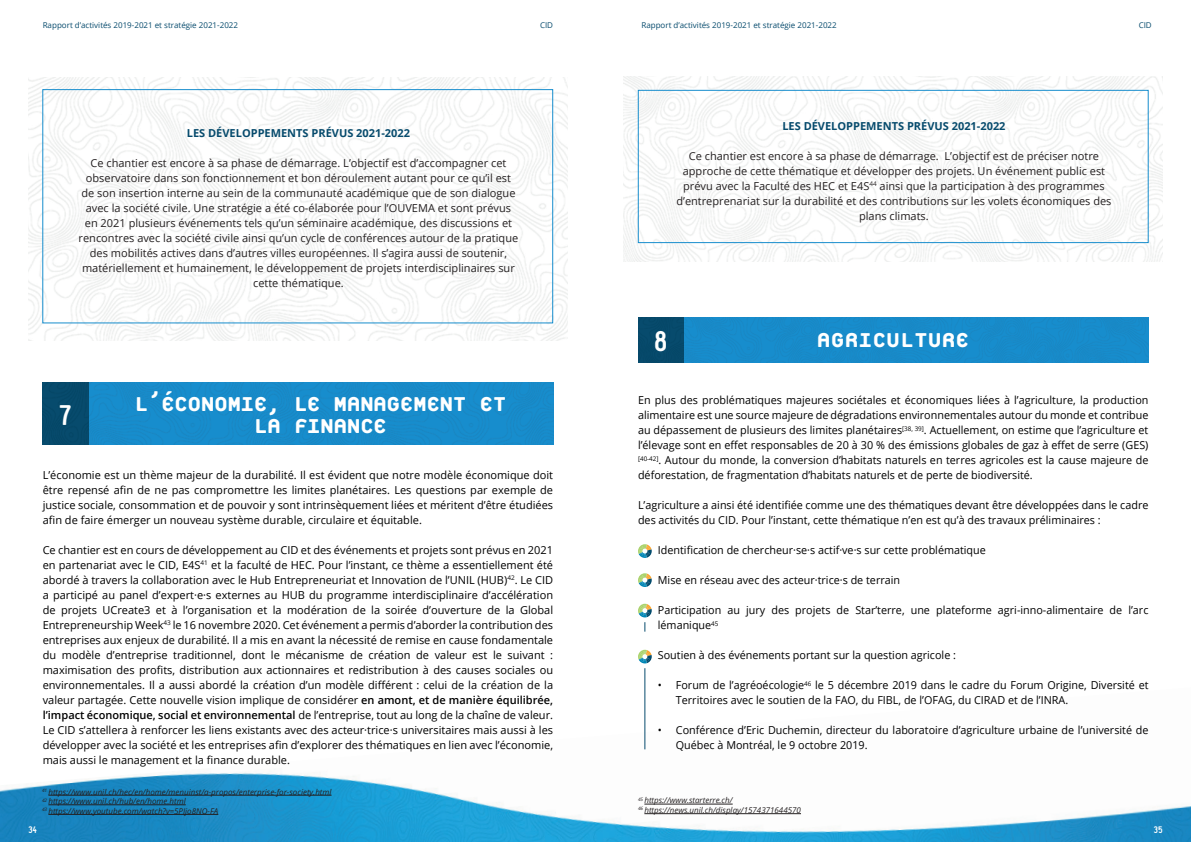
<style>
.page{position:relative;width:1191px;height:842px;background:#fff}
.page>*{position:absolute;margin:0;border:0;box-sizing:border-box;transform-origin:0 0}
.t1{font:800 30px "Platelet OT";letter-spacing:-.02em;color:#fff}
.t2{font:800 30px "Platelet OT";color:#fff}
.t3{font:11px/15px "Open Sans";color:#000001}
.t4{font:11px/15px "Open Sans";color:#231f20;text-align:center}
.t5{font:700 11px "Open Sans";color:#074b6d}
.t6{font:800 10px "Platelet OT";color:#fff}
.t7{font:italic 8px "Open Sans";color:#231f20}
.t8{font:8px "Open Sans";color:#074b6d}
.s1{font-weight:600}
</style>
<div class="page">
<img style="left:0;top:687px;width:1191px;height:155px">
<img style="left:28px;top:77px;width:539px;height:263px">
<div style="left:43px;top:89px;width:510px;height:234px;border:1px solid #178dcd"></div>
<div style="left:88px;top:383px;width:465px;height:61px;background:#178ccb"></div>
<div style="left:43px;top:383px;width:45px;height:61px;background:#064a6b"></div>
<img style="left:624px;top:77px;width:538px;height:185px">
<div style="left:638px;top:90px;width:510px;height:153px;border:1px solid #178dcd"></div>
<hr style="left:48px;top:795px;width:283px;height:1px;background:#231f20">
<hr style="left:48px;top:804px;width:138px;height:1px;background:#231f20">
<hr style="left:48px;top:814px;width:170px;height:1px;background:#231f20">
<hr style="left:644px;top:804px;width:88px;height:1px;background:#231f20">
<hr style="left:644px;top:813px;width:157px;height:1px;background:#231f20">
<div style="left:683px;top:317px;width:465px;height:46px;background:#178bca"></div>
<div style="left:638px;top:317px;width:45px;height:46px;background:#06496b"></div>
<svg style="left:638px;top:544px;width:13px;height:14px"></svg>
<svg style="left:638px;top:573px;width:13px;height:14px"></svg>
<svg style="left:638px;top:650px;width:13px;height:13px"></svg>
<svg style="left:638px;top:604px;width:13px;height:28px"></svg>
<hr style="left:644px;top:668px;width:1px;height:81px;background:#074b6d">
<p class="t8" style="left:43px;top:19px;width:197px">Rapport d’activités 2019-2021 et stratégie 2021-2022</p>
<p class="t8" style="left:540px;top:19px;width:15px">CID</p>
<p class="t8" style="left:641px;top:19px;width:197px">Rapport d’activités 2019-2021 et stratégie 2021-2022</p>
<p class="t8" style="left:1138px;top:19px;width:15px">CID</p>
<p class="t5" style="left:187px;top:125px;width:225px">LES DÉVELOPPEMENTS PRÉVUS 2021-2022</p>
<p class="t4" style="left:79px;top:155px;width:441px">Ce chantier est encore à sa phase de démarrage. L’objectif est d’accompagner cet observatoire dans son fonctionnement et bon déroulement autant pour ce qu’il est de son insertion interne au sein de la communauté académique que de son dialogue avec la société civile. Une stratégie a été co-élaborée pour l’OUVEMA et sont prévus en 2021 plusieurs événements tels qu’un séminaire académique, des discussions et rencontres avec la société civile ainsi qu’un cycle de conférences autour de la pratique des mobilités actives dans d’autres villes européennes. Il s’agira aussi de soutenir, matériellement et humainement, le développement de projets interdisciplinaires sur cette thématique.</p>
<p class="t1" style="left:58px;top:398px;width:15px">7</p>
<p class="t1" style="left:134px;top:390px;width:373px">L’ÉCONOMIE, LE MANAGEMENT ET</p>
<p class="t1" style="left:254px;top:412px;width:135px">LA FINANCE</p>
<p class="t3" style="left:43px;top:467px;width:512px;text-align:justify">L’économie est un thème majeur de la durabilité. Il est évident que notre modèle économique doit être repensé afin de ne pas compromettre les limites planétaires. Les questions par exemple de justice sociale, consommation et de pouvoir y sont intrinsèquement liées et méritent d’être étudiées afin de faire émerger un nouveau système durable, circulaire et équitable.</p>
<p class="t3" style="left:43px;top:542px;width:512px;text-align:justify">Ce chantier est en cours de développement au CID et des événements et projets sont prévus en 2021 en partenariat avec le CID, E4S<sup>41</sup> et la faculté de HEC. Pour l’instant, ce thème a essentiellement été abordé à travers la collaboration avec le Hub Entrepreneuriat et Innovation de l’UNIL (HUB)<sup>42</sup>. Le CID a participé au panel d’expert·e·s externes au HUB du programme interdisciplinaire d’accélération de projets UCreate3 et à l’organisation et la modération de la soirée d’ouverture de la Global Entrepreneurship Week<sup>43</sup> le 16 novembre 2020. Cet événement a permis d’aborder la contribution des entreprises aux enjeux de durabilité. Il a mis en avant la nécessité de remise en cause fondamentale du modèle d’entreprise traditionnel, dont le mécanisme de création de valeur est le suivant : maximisation des profits, distribution aux actionnaires et redistribution à des causes sociales ou environnementales. Il a aussi abordé la création d’un modèle différent : celui de la création de la valeur partagée. Cette nouvelle vision implique de considérer <span class="s1">en amont, et de manière équilibrée, l’impact économique, social et environnemental</span> de l’entreprise, tout au long de la chaîne de valeur.<br>Le CID s’attellera à renforcer les liens existants avec des acteur·trice·s universitaires mais aussi à les développer avec la société et les entreprises afin d’explorer des thématiques en lien avec l’économie, mais aussi le management et la finance durable.</p>
<p class="t7" style="left:42px;top:786px;width:291px"><sup>41</sup> https://www.unil.ch/hec/en/home/menuinst/a-propos/enterprise-for-society.html</p>
<p class="t7" style="left:42px;top:796px;width:145px"><sup>42</sup> https://www.unil.ch/hub/en/home.html</p>
<p class="t7" style="left:42px;top:805px;width:178px"><sup>43</sup> https://www.youtube.com/watch?v=5PIjo8NO-FA</p>
<p class="t5" style="left:782px;top:118px;width:225px">LES DÉVELOPPEMENTS PRÉVUS 2021-2022</p>
<p class="t4" style="left:676px;top:148px;width:436px">Ce chantier est encore à sa phase de démarrage. L’objectif est de préciser notre approche de cette thématique et développer des projets. Un événement public est prévu avec la Faculté des HEC et E4S<sup>44</sup> ainsi que la participation à des programmes d’entreprenariat sur la durabilité et des contributions sur les volets économiques des plans climats.</p>
<p class="t1" style="left:654px;top:331px;width:15px">8</p>
<p class="t2" style="left:817px;top:326px;width:154px">AGRICULTURE</p>
<p class="t3" style="left:638px;top:393px;width:512px;text-align:justify">En plus des problématiques majeures sociétales et économiques liées à l’agriculture, la production alimentaire est une source majeure de dégradations environnementales autour du monde et contribue au dépassement de plusieurs des limites planétaires<sup>[38,</sup> <sup>39]</sup>. Actuellement, on estime que l’agriculture et l’élevage sont en effet responsables de 20 à 30 % des émissions globales de gaz à effet de serre (GES) <sup>[40-42]</sup>. Autour du monde, la conversion d’habitats naturels en terres agricoles est la cause majeure de déforestation, de fragmentation d’habitats naturels et de perte de biodiversité.</p>
<p class="t3" style="left:638px;top:498px;width:512px">L’agriculture a ainsi été identifiée comme une des thématiques devant être développées dans le cadre des activités du CID. Pour l’instant, cette thématique n’en est qu’à des travaux préliminaires :</p>
<p class="t3" style="left:658px;top:543px;width:329px">Identification de chercheur·se·s actif·ve·s sur cette problématique</p>
<p class="t3" style="left:658px;top:573px;width:244px">Mise en réseau avec des acteur·trice·s de terrain</p>
<p class="t3" style="left:658px;top:603px;width:492px">Participation au jury des projets de Star’terre, une plateforme agri-inno-alimentaire de l’arc lémanique<sup>45</sup></p>
<p class="t3" style="left:658px;top:648px;width:300px">Soutien à des événements portant sur la question agricole :</p>
<p class="t3" style="left:676px;top:678px;width:474px;text-indent:-18px">• Forum de l’agréoécologie<sup>46</sup> le 5 décembre 2019 dans le cadre du Forum Origine, Diversité et<br>Territoires avec le soutien de la FAO, du FIBL, de l’OFAG, du CIRAD et de l’INRA.</p>
<p class="t3" style="left:676px;top:723px;width:474px;text-indent:-18px">• Conférence d’Eric Duchemin, directeur du laboratoire d’agriculture urbaine de l’université de<br>Québec à Montréal, le 9 octobre 2019.</p>
<p class="t7" style="left:638px;top:795px;width:96px"><sup>45</sup> https://www.starterre.ch/</p>
<p class="t7" style="left:638px;top:805px;width:164px"><sup>46</sup> https://news.unil.ch/display/1574371644570</p>
<p class="t6" style="left:28px;top:824px;width:11px">34</p>
<p class="t6" style="left:1153px;top:824px;width:11px">35</p>
</div>
